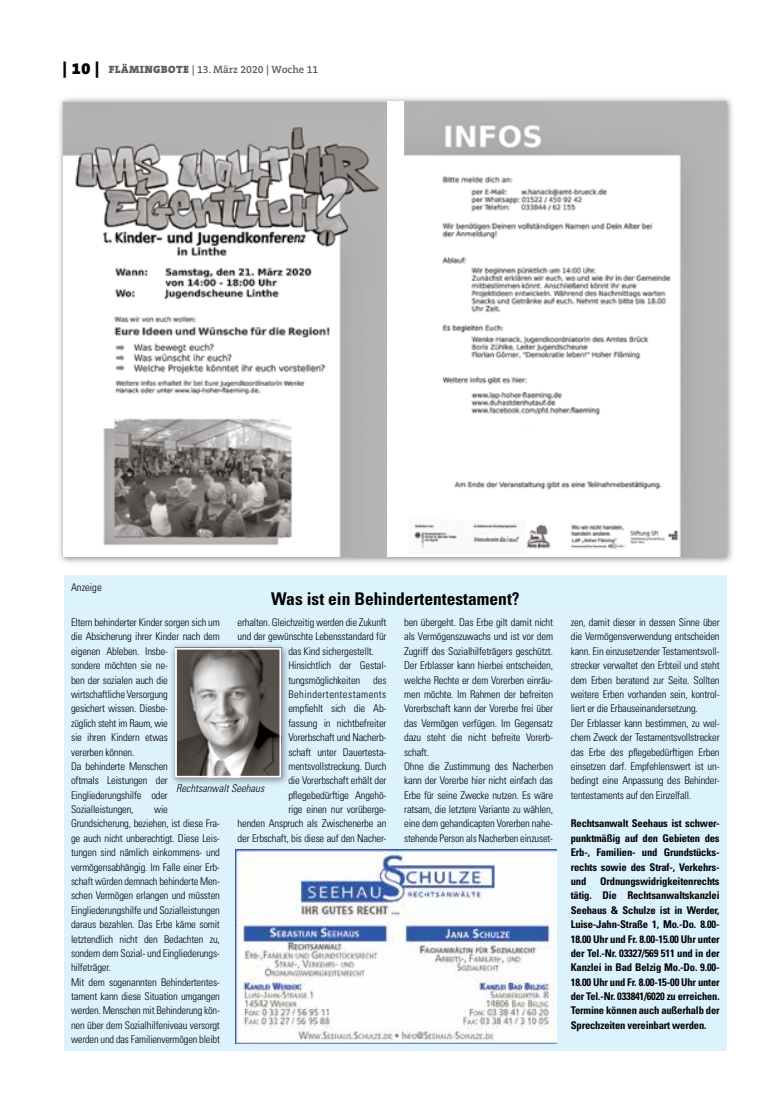
<style>
.page{position:relative;width:762px;height:1117px;background:#fff}
.page>*{position:absolute;margin:0;border:0;box-sizing:border-box;transform-origin:0 0}
.t1{font:700 condensed 17.5px "Univers";color:#000}
.t2{font:300 condensed 10.62px/14.4px "Univers";letter-spacing:-.015em;color:#000}
.t3{font:700 condensed 10.62px/14.4px "Univers";letter-spacing:-.015em;color:#000;text-align:justify}
.t4{font:600 10.62px "The Serif B W6";color:#615c58}
.t5{font:300 condensed 10.62px "Univers";letter-spacing:.04em;color:#000}
.t6{font:italic 300 condensed 10.62px "Univers";color:#000}
.s1{font-family:"The Serif B W9";font-weight:900;font-size:16.25px;color:#000}
.s2{font-family:"The Serif B W9";font-weight:900}
</style>
<div class="page">
<div style="left:57px;top:95px;width:677px;height:469px;background:#000;opacity:.45"></div>
<div style="left:63px;top:101px;width:663px;height:455px;background:#fff"></div>
<img style="left:64px;top:101px;width:322px;height:455px">
<img style="left:404px;top:101px;width:322px;height:455px">
<div style="left:64px;top:575px;width:663px;height:475px;background:#dcf3fd"></div>
<img style="left:235px;top:849px;width:321px;height:194px">
<div style="left:169px;top:641px;width:120px;height:144px;background:#000;opacity:.45"></div>
<img style="left:178px;top:650px;width:100px;height:124px">
<div style="left:175px;top:647px;width:106px;height:130px;border:2px solid #fff"></div>
<p class="t4" style="left:63px;top:63px;width:257px"><span class="s1">| 10 |</span> <span class="s2">FLÄMINGBOTE</span> | 13. März 2020 | Woche 11</p>
<p class="t2" style="left:71px;top:579px;width:32px">Anzeige</p>
<h1 class="t1" style="left:271px;top:587px;width:250px">Was ist ein Behindertentestament?</h1>
<p class="t2" style="left:238px;top:615px;width:150px">erhalten. Gleichzeitig werden die Zukunft</p>
<p class="t2" style="left:238px;top:629px;width:150px">und der gewünschte Lebensstandard für</p>
<p class="t2" style="left:288px;top:643px;width:87px">das Kind sichergestellt.</p>
<p class="t2" style="left:288px;top:658px;width:100px">Hinsichtlich der Gestal-</p>
<p class="t2" style="left:288px;top:672px;width:100px">tungsmöglichkeiten des</p>
<p class="t5" style="left:288px;top:687px;width:99px">Behindertentestaments</p>
<p class="t2" style="left:288px;top:701px;width:100px">empfiehlt sich die Ab-</p>
<p class="t2" style="left:288px;top:715px;width:100px">fassung in nichtbefreiter</p>
<p class="t2" style="left:288px;top:730px;width:100px">Vorerbschaft und Nacherb-</p>
<p class="t2" style="left:288px;top:744px;width:100px">schaft unter Dauertesta-</p>
<p class="t2" style="left:288px;top:758px;width:100px">mentsvollstreckung. Durch</p>
<p class="t2" style="left:288px;top:773px;width:100px">die Vorerbschaft erhält der</p>
<p class="t2" style="left:288px;top:787px;width:100px">pflegebedürftige Angehö-</p>
<p class="t2" style="left:288px;top:802px;width:100px">rige einen nur vorüberge-</p>
<p class="t2" style="left:238px;top:816px;width:150px">henden Anspruch als Zwischenerbe an</p>
<p class="t2" style="left:238px;top:830px;width:150px">der Erbschaft, bis diese auf den Nacher-</p>
<p class="t2" style="left:71px;top:615px;width:150px">Eltern behinderter Kinder sorgen sich um die Absicherung ihrer Kinder nach dem eigenen Ableben. Insbe-<br>sondere möchten sie ne-<br>ben der sozialen auch die wirtschaftliche Versorgung<br>gesichert wissen. Diesbe-<br>züglich steht im Raum, wie<br>sie ihren Kindern etwas<br>vererben können.<br>Da behinderte Menschen<br>oftmals Leistungen der<br>Eingliederungshilfe oder<br>Sozialleistungen,</p>
<p class="t6" style="left:176px;top:781px;width:89px">Rechtsanwalt Seehaus</p>
<p class="t2" style="left:71px;top:802px;width:150px;text-indent:83px">wie Grundsicherung, beziehen, ist diese Fra&shy;ge auch nicht unberechtigt. Diese Leis&shy;tungen sind nämlich einkommens- und vermögensabhängig. Im Falle einer Erb&shy;schaft würden demnach behinderte Men&shy;schen Vermögen erlangen und müssten Eingliederungshilfe und Sozialleistungen daraus bezahlen. Das Erbe käme somit letztendlich nicht den Bedachten zu, sondern dem Sozial- und Eingliederungs&shy;hilfeträger.<br>Mit dem sogenannten Behindertentes&shy;tament kann diese Situation umgangen werden. Menschen mit Behinderung kön&shy;nen über dem Sozialhilfeniveau versorgt werden und das Familienvermögen bleibt</p>
<p class="t2" style="left:404px;top:615px;width:150px">ben übergeht. Das Erbe gilt damit nicht als Vermögenszuwachs und ist vor dem Zugriff des Sozialhilfeträgers geschützt.<br>Der Erblasser kann hierbei entscheiden, welche Rechte er dem Vorerben einräu&shy;men möchte. Im Rahmen der befreiten Vorerbschaft kann der Vorerbe frei über das Vermögen verfügen. Im Gegensatz dazu steht die nicht befreite Vorerb&shy;schaft.<br>Ohne die Zustimmung des Nacherben kann der Vorerbe hier nicht einfach das Erbe für seine Zwecke nutzen. Es wäre ratsam, die letztere Variante zu wählen, eine dem gehandicapten Vorerben nahe&shy;stehende Person als Nacherben einzuset-</p>
<p class="t2" style="left:571px;top:615px;width:150px">zen, damit dieser in dessen Sinne über die Vermögensverwendung entscheiden kann. Ein einzusetzender Testamentsvoll&shy;strecker verwaltet den Erbteil und steht dem Erben beratend zur Seite. Sollten weitere Erben vorhanden sein, kontrol&shy;liert er die Erbauseinandersetzung.<br>Der Erblasser kann bestimmen, zu wel&shy;chem Zweck der Testamentsvollstrecker das Erbe des pflegebedürftigen Erben einsetzen darf. Empfehlenswert ist un&shy;bedingt eine Anpassung des Behinder&shy;tentestaments auf den Einzelfall.</p>
<p class="t3" style="left:571px;top:816px;width:150px">Rechtsanwalt Seehaus ist schwer&shy;punktmäßig auf den Gebieten des Erb-, Familien- und Grundstücks&shy;rechts sowie des Straf-, Verkehrs&shy;und</p>
<p class="t3" style="left:571px;top:873px;width:150px;text-indent:29px">Ordnungswidrigkeitenrechts tätig. Die Rechtsanwaltskanzlei Seehaus &amp; Schulze ist in Werder, Luise-Jahn-Straße 1, Mo.-Do. 8.00- 18.00 Uhr und Fr. 8.00-15.00 Uhr unter der Tel.-Nr. 03327/569 511 und in der Kanzlei in Bad Belzig Mo.-Do. 9.00- 18.00 Uhr und Fr. 8.00-15-00 Uhr unter der Tel.-Nr. 033841/6020 zu erreichen.<br>Termine können auch außerhalb der Sprechzeiten vereinbart werden.</p>
</div>
